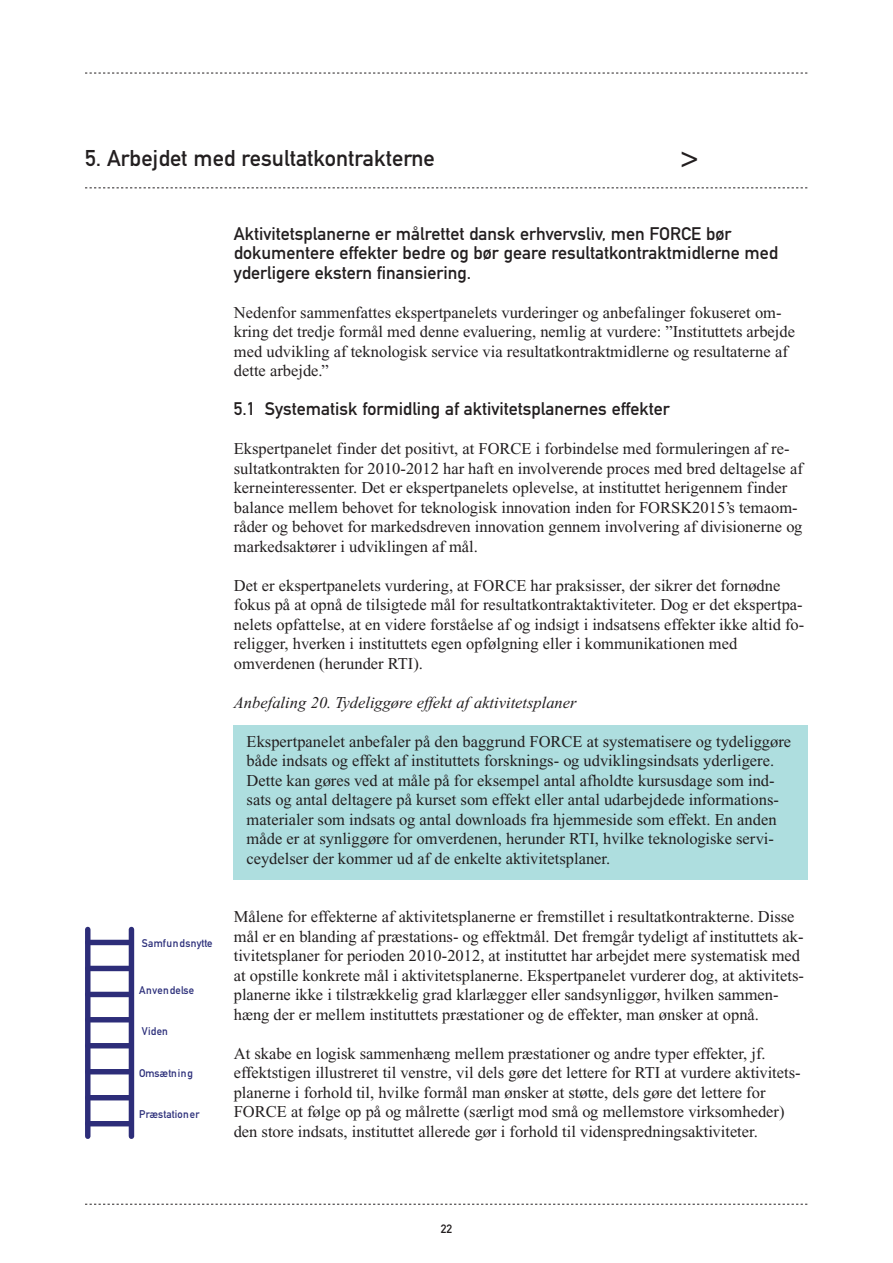
<style>
.page{position:relative;width:893px;height:1263px;background:#fff}
.page>*{position:absolute;margin:0;border:0;box-sizing:border-box;transform-origin:0 0}
.t1{font:30px "DIN Mittelschrift";color:#231f20}
.t2{font:22.5px "DIN Mittelschrift";color:#231f20}
.t3{font:18px/19.5px "DIN Mittelschrift";color:#231f20}
.t4{font:16.5px/19.5px "Times New Roman";color:#231f20}
.t5{font:italic 16.5px "Times New Roman";color:#231f20}
.t6{font:12px "DIN Mittelschrift";color:#231f20}
.t7{font:10.95px "DIN Mittelschrift LT";letter-spacing:.01em;color:#2c2f7a}
</style>
<div class="page">
<div style="left:234px;top:725px;width:574px;height:155px;background:#aededf"></div>
<svg style="left:85px;top:73px;width:723px;height:1px"></svg>
<svg style="left:85px;top:187px;width:723px;height:1px"></svg>
<svg style="left:85px;top:1204px;width:723px;height:1px"></svg>
<div style="left:85px;top:929px;width:6px;height:207px;background:#2d2d79"></div>
<div style="left:129px;top:929px;width:5px;height:207px;background:#2d2d79"></div>
<div style="left:88px;top:1095px;width:43px;height:5px;background:#2d2d79"></div>
<div style="left:88px;top:1069px;width:43px;height:5px;background:#2d2d79"></div>
<div style="left:88px;top:1043px;width:43px;height:5px;background:#2d2d79"></div>
<div style="left:88px;top:1017px;width:43px;height:5px;background:#2d2d79"></div>
<div style="left:88px;top:992px;width:43px;height:5px;background:#2d2d79"></div>
<div style="left:88px;top:966px;width:43px;height:5px;background:#2d2d79"></div>
<div style="left:88px;top:940px;width:43px;height:5px;background:#2d2d79"></div>
<div style="left:88px;top:1121px;width:43px;height:5px;background:#2d2d79"></div>
<h2 class="t2" style="left:85px;top:150px;width:351px">5. Arbejdet med resultatkontrakterne</h2>
<h1 class="t1" style="left:680px;top:145px;width:19px">&gt;</h1>
<p class="t7" style="left:142px;top:937px;width:72px">Samfundsnytte</p>
<p class="t7" style="left:139px;top:983px;width:57px">Anvendelse</p>
<p class="t7" style="left:142px;top:1025px;width:28px">Viden</p>
<p class="t7" style="left:139px;top:1066px;width:56px">Omsætning</p>
<p class="t7" style="left:139px;top:1108px;width:62px">Præstationer</p>
<p class="t3" style="left:234px;top:225px;width:546px">Aktivitetsplanerne er målrettet dansk erhvervsliv, men FORCE bør dokumentere effekter bedre og bør geare resultatkontraktmidlerne med yderligere ekstern finansiering.</p>
<p class="t4" style="left:234px;top:304px;width:563px">Nedenfor sammenfattes ekspertpanelets vurderinger og anbefalinger fokuseret om&shy;kring det tredje formål med denne evaluering, nemlig at vurdere: ”Instituttets arbejde med udvikling af teknologisk service via resultatkontraktmidlerne og resultaterne af dette arbejde.”</p>
<p class="t3" style="left:234px;top:401px;width:437px">5.1 Systematisk formidling af aktivitetsplanernes effekter</p>
<p class="t4" style="left:234px;top:440px;width:570px">Ekspertpanelet finder det positivt, at FORCE i forbindelse med formuleringen af re&shy;sultatkontrakten for 2010-2012 har haft en involverende proces med bred deltagelse af kerneinteressenter. Det er ekspertpanelets oplevelse, at instituttet herigennem finder balance mellem behovet for teknologisk innovation inden for FORSK2015’s temaom&shy;råder og behovet for markedsdreven innovation gennem involvering af divisionerne og markedsaktører i udviklingen af mål.</p>
<p class="t4" style="left:234px;top:577px;width:572px">Det er ekspertpanelets vurdering, at FORCE har praksisser, der sikrer det fornødne fokus på at opnå de tilsigtede mål for resultatkontraktaktiviteter. Dog er det ekspertpa&shy;nelets opfattelse, at en videre forståelse af og indsigt i indsatsens effekter ikke altid fo&shy;religger, hverken i instituttets egen opfølgning eller i kommunikationen med omverdenen (herunder RTI).</p>
<p class="t5" style="left:234px;top:696px;width:344px">Anbefaling 20. Tydeliggøre effekt af aktivitetsplaner</p>
<p class="t4" style="left:247px;top:733px;width:546px">Ekspertpanelet anbefaler på den baggrund FORCE at systematisere og tydeliggøre både indsats og effekt af instituttets forsknings- og udviklingsindsats yderligere.<br>Dette kan gøres ved at måle på for eksempel antal afholdte kursusdage som ind&shy;sats og antal deltagere på kurset som effekt eller antal udarbejdede informations&shy;materialer som indsats og antal downloads fra hjemmeside som effekt. En anden måde er at synliggøre for omverdenen, herunder RTI, hvilke teknologiske servi&shy;ceydelser der kommer ud af de enkelte aktivitetsplaner.</p>
<p class="t4" style="left:234px;top:908px;width:572px">Målene for effekterne af aktivitetsplanerne er fremstillet i resultatkontrakterne. Disse mål er en blanding af præstations- og effektmål. Det fremgår tydeligt af instituttets ak&shy;tivitetsplaner for perioden 2010-2012, at instituttet har arbejdet mere systematisk med at opstille konkrete mål i aktivitetsplanerne. Ekspertpanelet vurderer dog, at aktivitets&shy;planerne ikke i tilstrækkelig grad klarlægger eller sandsynliggør, hvilken sammen&shy;hæng der er mellem instituttets præstationer og de effekter, man ønsker at opnå.</p>
<p class="t4" style="left:234px;top:1045px;width:568px">At skabe en logisk sammenhæng mellem præstationer og andre typer effekter, jf. effektstigen illustreret til venstre, vil dels gøre det lettere for RTI at vurdere aktivitets&shy;planerne i forhold til, hvilke formål man ønsker at støtte, dels gøre det lettere for FORCE at følge op på og målrette (særligt mod små og mellemstore virksomheder) den store indsats, instituttet allerede gør i forhold til videnspredningsaktiviteter.</p>
<p class="t6" style="left:441px;top:1225px;width:13px">22</p>
</div>
